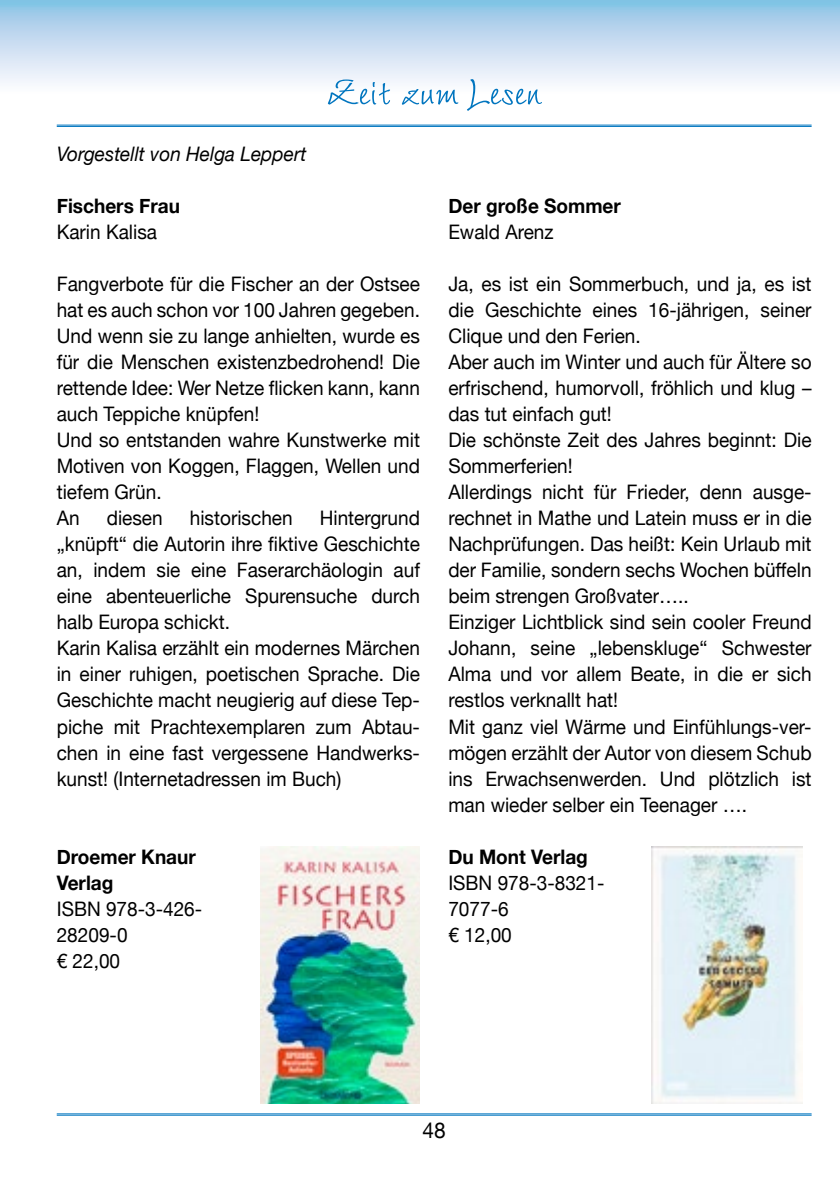
<style>
.page{position:relative;width:840px;height:1191px;background:#fff}
.page>*{position:absolute;margin:0;border:0;box-sizing:border-box;transform-origin:0 0}
.t1{font:54px "Wiesbaden Swing LT Std";color:#0075bf}
.t2{font:22px "Helvetica Neue";color:#000;scale:.95 1}
.fliesstext{font:20px/26px "Helvetica Neue";color:#000;text-align:justify;scale:.95 1}
.fliesstext_bold{font:700 20px "Helvetica Neue";color:#000;scale:.95 1}
.fliesstext-2{font:italic 20px "Helvetica Neue";color:#000;scale:.95 1}
.fliesstext-3{font:700 20px "Helvetica Neue";color:#000;scale:.95 1}
</style>
<div class="page">
<hr style="left:57px;top:1113px;width:754px;height:1px;background:#0075bf">
<hr style="left:57px;top:1114px;width:754px;height:1px;background:#0075bf">
<svg style="left:0;top:0;width:839px;height:127px"></svg>
<hr style="left:57px;top:125px;width:754px;height:1px;background:#0075bf">
<hr style="left:57px;top:126px;width:754px;height:1px;background:#0075bf">
<img style="left:260px;top:846px;width:160px;height:257px">
<img style="left:651px;top:846px;width:151px;height:257px">
<p class="fliesstext-2" style="left:57px;top:139px;width:264px">Vorgestellt von Helga Leppert</p>
<p class="t1" style="left:327px;top:61px;width:215px">Zeit zum Lesen</p>
<p class="fliesstext_bold" style="left:57px;top:190px;width:131px">Fischers Frau</p>
<p class="fliesstext" style="left:57px;top:220px;width:107px">Karin Kalisa</p>
<p class="fliesstext" style="left:57px;top:272px;width:383px">Fangverbote für die Fischer an der Ostsee hat es auch schon vor 100 Jahren gegeben.<br>Und wenn sie zu lange anhielten, wurde es für die Menschen existenzbedrohend! Die rettende Idee: Wer Netze flicken kann, kann auch Teppiche knüpfen!</p>
<p class="fliesstext" style="left:57px;top:428px;width:383px">Und so entstanden wahre Kunstwerke mit Motiven von Koggen, Flaggen, Wellen und tiefem Grün.</p>
<p class="fliesstext" style="left:57px;top:506px;width:26px">An</p>
<p class="fliesstext" style="left:107px;top:506px;width:60px">diesen</p>
<p class="fliesstext" style="left:190px;top:506px;width:110px">historischen</p>
<p class="fliesstext" style="left:57px;top:506px;width:383px;text-indent:263px">Hintergrund „knüpft“ die Autorin ihre fiktive Geschichte an, indem sie eine Faserarchäologin auf eine abenteuerliche Spurensuche durch halb Europa schickt.</p>
<p class="fliesstext" style="left:57px;top:636px;width:383px">Karin Kalisa erzählt ein modernes Märchen in einer ruhigen, poetischen Sprache. Die Geschichte macht neugierig auf diese Tep&shy;piche mit Prachtexemplaren zum Abtau&shy;chen in eine fast vergessene Handwerks&shy;kunst! (Internetadressen im Buch)</p>
<p class="fliesstext_bold" style="left:57px;top:840px;width:148px">Droemer Knaur</p>
<p class="fliesstext_bold" style="left:57px;top:866px;width:61px">Verlag</p>
<p class="fliesstext" style="left:57px;top:896px;width:155px">ISBN 978-3-426-<br>28209-0</p>
<p class="fliesstext" style="left:57px;top:948px;width:68px">€ 22,00</p>
<p class="fliesstext-3" style="left:448px;top:190px;width:183px">Der große Sommer</p>
<p class="fliesstext" style="left:448px;top:220px;width:112px">Ewald Arenz</p>
<p class="fliesstext" style="left:448px;top:272px;width:383px">Ja, es ist ein Sommerbuch, und ja, es ist die Geschichte eines 16-jährigen, seiner Clique und den Ferien.</p>
<p class="fliesstext" style="left:448px;top:350px;width:383px">Aber auch im Winter und auch für Ältere so erfrischend, humorvoll, fröhlich und klug – das tut einfach gut!</p>
<p class="fliesstext" style="left:448px;top:428px;width:383px">Die schönste Zeit des Jahres beginnt: Die<br>Sommerferien!</p>
<p class="fliesstext" style="left:448px;top:480px;width:383px">Allerdings nicht für Frieder, denn ausge&shy;rechnet in Mathe und Latein muss er in die Nachprüfungen. Das heißt: Kein Urlaub mit der Familie, sondern sechs Wochen büffeln beim strengen Großvater…..</p>
<p class="fliesstext" style="left:448px;top:610px;width:383px">Einziger Lichtblick sind sein cooler Freund Johann, seine „lebenskluge“ Schwester Alma und vor allem Beate, in die er sich restlos verknallt hat!</p>
<p class="fliesstext" style="left:448px;top:714px;width:383px">Mit ganz viel Wärme und Einfühlungs-ver&shy;mögen erzählt der Autor von diesem Schub ins Erwachsenwerden. Und plötzlich ist man wieder selber ein Teenager ….</p>
<p class="fliesstext-3" style="left:448px;top:840px;width:148px">Du Mont Verlag</p>
<p class="fliesstext" style="left:448px;top:870px;width:166px">ISBN 978-3-8321-<br>7077-6</p>
<p class="fliesstext" style="left:448px;top:922px;width:68px">€ 12,00</p>
<p class="t2" style="left:422px;top:1114px;width:26px">48</p>
</div>
